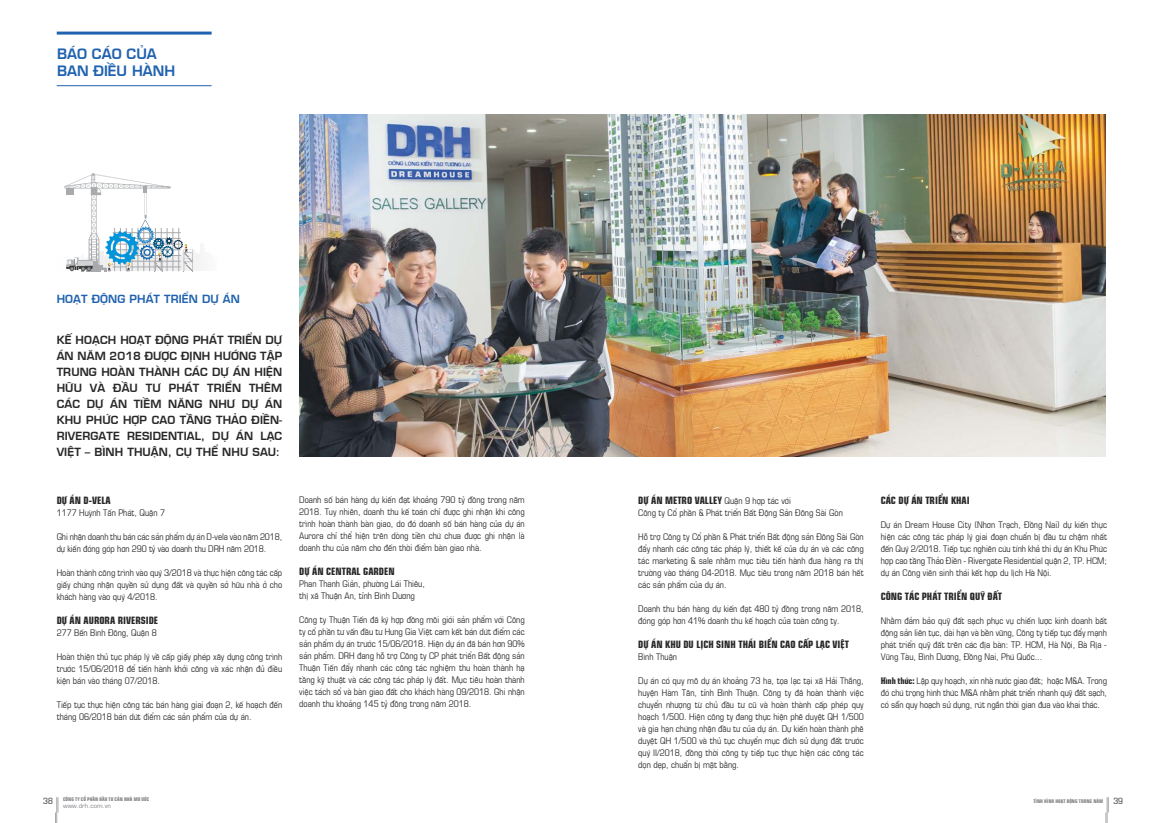
<style>
.page{position:relative;width:1163px;height:823px;background:#fff}
.page>*{position:absolute;margin:0;border:0;box-sizing:border-box;transform-origin:0 0}
.t1{font:14px/16.8px "SFU Eurostile Demi";color:#2062af}
.t2{font:11px/16px "SFU Eurostile Demi";letter-spacing:.01em;color:#292829;text-align:justify}
.t3{font:11px "SFU Eurostile Demi";letter-spacing:.01em;color:#2062af}
.t4{font:700 condensed 10px "SFU Eurostile";color:#292829}
.t5{font:9px/12px "SFU Eurostile Condensed";color:#292829;text-align:justify}
.t6{font:8.5px "SFU Eurostile Condensed";color:#292829}
.t7{font:6px "SFU Eurostile";color:#808285}
.t8{font:700 condensed 5px "SFU Eurostile";color:#808285}
.s1{font-family:"SFU Eurostile Condensed";font-weight:400;font-stretch:normal;font-size:9px}
.s2{font-family:"SFU Eurostile";font-weight:700;font-stretch:condensed}
</style>
<div class="page">
<img style="left:299px;top:115px;width:806px;height:341px">
<svg style="left:64px;top:173px;width:136px;height:99px"></svg>
<hr style="left:57px;top:32px;width:154px;height:3px;background:#2062af">
<hr style="left:57px;top:85px;width:154px;height:1px;background:#2062af">
<svg style="left:55px;top:797px;width:4px;height:25px"></svg>
<svg style="left:1105px;top:797px;width:3px;height:25px"></svg>
<h1 class="t1" style="left:57px;top:44px;width:120px">BÁO CÁO CỦA<br>BAN ĐIỀU HÀNH</h1>
<p class="t3" style="left:57px;top:291px;width:185px">HOẠT ĐỘNG PHÁT TRIỂN DỰ ÁN</p>
<p class="t2" style="left:57px;top:331px;width:227px">KẾ HOẠCH HOẠT ĐỘNG PHÁT TRIỂN DỰ ÁN NĂM 2018 ĐƯỢC ĐỊNH HƯỚNG TẬP TRUNG HOÀN THÀNH CÁC DỰ ÁN HIỆN HỮU VÀ ĐẦU TƯ PHÁT TRIỂN THÊM CÁC DỰ ÁN TIỀM NĂNG NHƯ DỰ ÁN KHU PHỨC HỢP CAO TẦNG THẢO ĐIỀN-RIVERGATE RESIDENTIAL, DỰ ÁN LẠC VIỆT – BÌNH THUẬN, CỤ THỂ NHƯ SAU:</p>
<p class="t4" style="left:57px;top:492px;width:55px">DỰ ÁN D-VELA</p>
<p class="t5" style="left:57px;top:505px;width:110px">1177 Huỳnh Tấn Phát, Quận 7</p>
<p class="t5" style="left:57px;top:529px;width:227px">Ghi nhận doanh thu bán các sản phẩm dự án D-vela vào năm 2018, dự kiến đóng góp hơn 290 tỷ vào doanh thu DRH năm 2018.</p>
<p class="t5" style="left:57px;top:565px;width:227px">Hoàn thành công trình vào quý 3/2018 và thực hiện công tác cấp giấy chứng nhận quyền sử dụng đất và quyền sở hữu nhà ở cho khách hàng vào quý 4/2018.</p>
<p class="t4" style="left:57px;top:612px;width:103px">DỰ ÁN AURORA RIVERSIDE</p>
<p class="t5" style="left:57px;top:625px;width:102px">277 Bến Bình Đông, Quận 8</p>
<p class="t5" style="left:57px;top:649px;width:227px">Hoàn thiện thủ tục pháp lý về cấp giấy phép xây dựng công trình trước 15/06/2018 để tiến hành khởi công và xác nhận đủ điều kiện bán vào tháng 07/2018.</p>
<p class="t5" style="left:57px;top:697px;width:227px">Tiếp tục thực hiện công tác bán hàng giai đoạn 2, kế hoạch đến tháng 06/2018 bán dứt điểm các sản phẩm của dự án.</p>
<p class="t5" style="left:299px;top:492px;width:227px">Doanh số bán hàng dự kiến đạt khoảng 790 tỷ đồng trong năm 2018. Tuy nhiên, doanh thu kế toán chỉ được ghi nhận khi công trình hoàn thành bàn giao, do đó doanh số bán hàng của dự án Aurora chỉ thể hiện trên dòng tiền chứ chưa được ghi nhận là doanh thu của năm cho đến thời điểm bàn giao nhà.</p>
<p class="t4" style="left:299px;top:563px;width:97px">DỰ ÁN CENTRAL GARDEN</p>
<p class="t5" style="left:299px;top:576px;width:127px">Phan Thanh Giản, phường Lái Thiêu, thị xã Thuận An, tỉnh Bình Dương</p>
<p class="t5" style="left:299px;top:612px;width:227px">Công ty Thuận Tiến đã ký hợp đồng môi giới sản phẩm với Công ty cổ phần tư vấn đầu tư Hưng Gia Việt cam kết bán dứt điểm các sản phẩm dự án trước 15/06/2018. Hiện dự án đã bán hơn 90% sản phẩm. DRH đang hỗ trợ Công ty CP phát triển Bất động sản Thuận Tiến đẩy nhanh các công tác nghiệm thu hoàn thành hạ tầng kỹ thuật và các công tác pháp lý đất. Mục tiêu hoàn thành việc tách sổ và bàn giao đất cho khách hàng 09/2018. Ghi nhận doanh thu khoảng 145 tỷ đồng trong năm 2018.</p>
<p class="t4" style="left:638px;top:492px;width:154px">DỰ ÁN METRO VALLEY <span class="s1">Quận 9 hợp tác với</span></p>
<p class="t5" style="left:638px;top:505px;width:206px">Công ty Cổ phần &amp; Phát triển Bất Động Sản Đông Sài Gòn</p>
<p class="t5" style="left:638px;top:529px;width:227px">Hỗ trợ Công ty Cổ phần &amp; Phát triển Bất động sản Đông Sài Gòn đẩy nhanh các công tác pháp lý, thiết kế của dự án và các công tác marketing &amp; sale nhằm mục tiêu tiến hành đưa hàng ra thị trường vào tháng 04-2018. Mục tiêu trong năm 2018 bán hết các sản phẩm của dự án.</p>
<p class="t5" style="left:638px;top:601px;width:227px">Doanh thu bán hàng dự kiến đạt 480 tỷ đồng trong năm 2018, đóng góp hơn 41% doanh thu kế hoạch của toàn công ty.</p>
<p class="t4" style="left:638px;top:636px;width:212px">DỰ ÁN KHU DU LỊCH SINH THÁI BIỂN CAO CẤP LẠC VIỆT</p>
<p class="t5" style="left:638px;top:649px;width:40px">Bình Thuận</p>
<p class="t5" style="left:638px;top:673px;width:227px">Dự án có quy mô dự án khoảng 73 ha, tọa lạc tại xã Hải Thắng, huyện Hàm Tân, tỉnh Bình Thuận. Công ty đã hoàn thành việc chuyển nhượng từ chủ đầu tư cũ và hoàn thành cấp phép quy hoạch 1/500. Hiện công ty đang thực hiện phê duyệt QH 1/500 và gia hạn chứng nhận đầu tư của dự án. Dự kiến hoàn thành phê duyệt QH 1/500 và thủ tục chuyển mục đích sử dụng đất trước quý II/2018, đồng thời công ty tiếp tục thực hiện các công tác dọn dẹp, chuẩn bị mặt bằng.</p>
<p class="t4" style="left:880px;top:492px;width:91px">CÁC DỰ ÁN TRIỂN KHAI</p>
<p class="t5" style="left:880px;top:517px;width:228px">Dự án Dream House City (Nhơn Trạch, Đồng Nai) dự kiến thực hiện các công tác pháp lý giai đoạn chuẩn bị đầu tư chậm nhất đến Quý 2/2018. Tiếp tục nghiên cứu tính khả thi dự án Khu Phức hợp cao tầng Thảo Điền - Rivergate Residential quận 2, TP. HCM; dự án Công viên sinh thái kết hợp du lịch Hà Nội.</p>
<p class="t4" style="left:880px;top:588px;width:123px">CÔNG TÁC PHÁT TRIỂN QUỸ ĐẤT</p>
<p class="t5" style="left:880px;top:613px;width:228px">Nhằm đảm bảo quỹ đất sạch phục vụ chiến lược kinh doanh bất động sản liên tục, dài hạn và bền vững, Công ty tiếp tục đẩy mạnh phát triển quỹ đất trên các địa bàn: TP. HCM, Hà Nội, Bà Rịa - Vũng Tàu, Bình Dương, Đồng Nai, Phú Quốc...</p>
<p class="t5" style="left:880px;top:673px;width:228px"><span class="s2">Hình thức:</span> Lập quy hoạch, xin nhà nước giao đất; hoặc M&amp;A. Trong đó chú trọng hình thức M&amp;A nhằm phát triển nhanh quỹ đất sạch, có sẵn quy hoạch sử dụng, rút ngắn thời gian đưa vào khai thác.</p>
<p class="t8" style="left:63px;top:794px;width:88px">CÔNG TY CỔ PHẦN ĐẦU TƯ CĂN NHÀ MƠ ƯỚC</p>
<p class="t7" style="left:63px;top:800px;width:49px">www.drh.com.vn</p>
<p class="t6" style="left:43px;top:794px;width:11px">38</p>
<p class="t6" style="left:1113px;top:794px;width:11px">39</p>
<p class="t8" style="left:1033px;top:796px;width:71px">TÌNH HÌNH HOẠT ĐỘNG TRONG NĂM</p>
</div>
